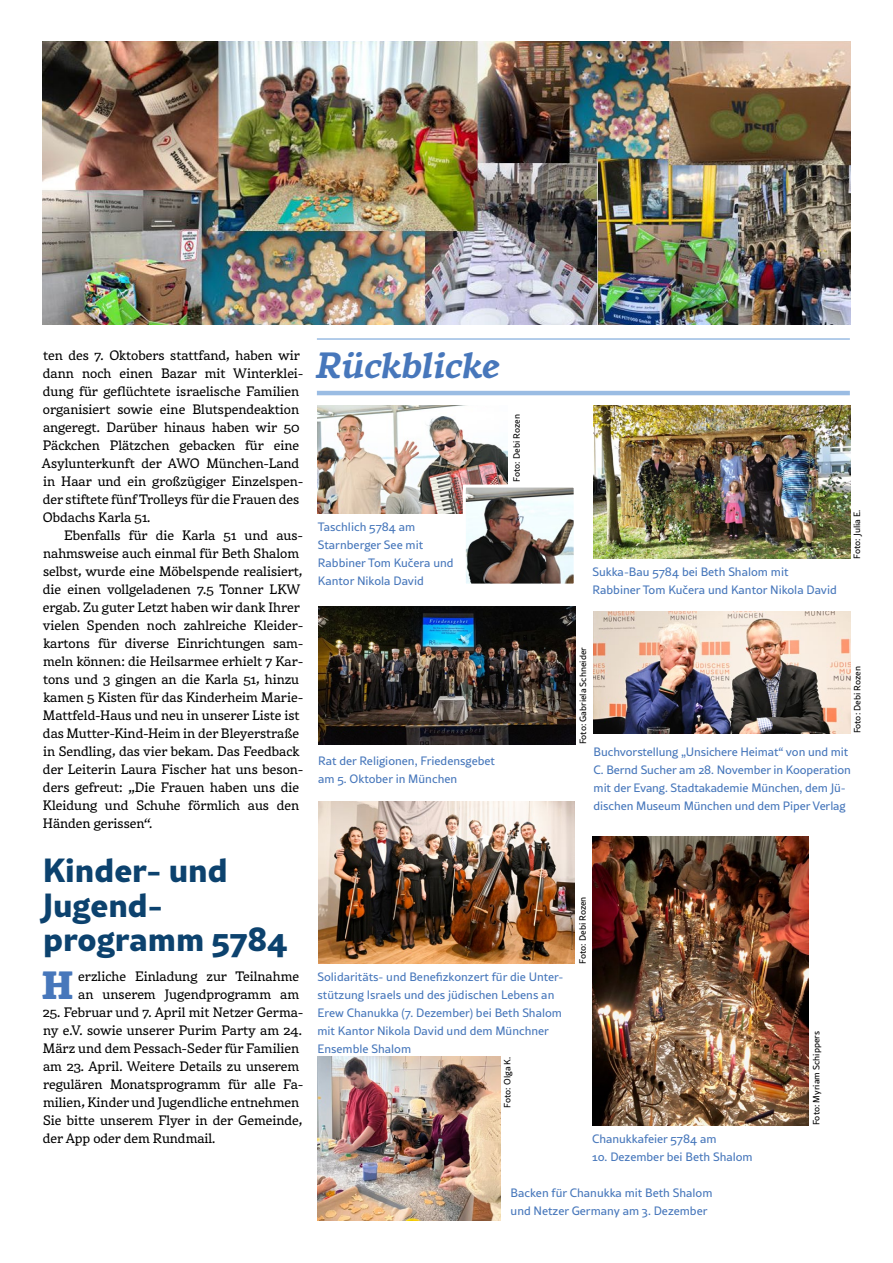
<style>
.page{position:relative;width:893px;height:1263px;background:#fff}
.page>*{position:absolute;margin:0;border:0;box-sizing:border-box;transform-origin:0 0}
.t1{font:900 38.85px "Rival";color:#4777bb}
.t2{font:italic 700 36px "Rival";color:#4777bb}
.t3{font:800 33px/34.5px "Rival Sans";color:#0c426e}
.t4{font:13.5px/18px "Rival";color:#000}
.t5{font:12px/18px "Rival Sans";color:#4777bb}
.t6{font:9px "Rival Sans";color:#000}
</style>
<div class="page">
<img style="left:43px;top:41px;width:807px;height:283px">
<hr style="left:317px;top:338px;width:533px;height:2px;background:#9abce3">
<hr style="left:317px;top:391px;width:533px;height:4px;background:#9abce3">
<img style="left:318px;top:405px;width:190px;height:108px">
<img style="left:467px;top:488px;width:106px;height:94px">
<div style="left:463px;top:484px;width:114px;height:102px;border:3px solid #fff"></div>
<img style="left:593px;top:406px;width:257px;height:152px">
<img style="left:319px;top:606px;width:256px;height:139px">
<img style="left:593px;top:612px;width:257px;height:121px">
<img style="left:318px;top:1057px;width:182px;height:163px">
<img style="left:318px;top:801px;width:257px;height:162px">
<img style="left:592px;top:836px;width:216px;height:289px">
<p class="t4" style="left:42px;top:346px;width:263px">ten des 7. Oktobers stattfand, haben wir dann noch einen Bazar mit Winterklei&shy;dung für geflüchtete israelische Familien organisiert sowie eine Blutspendeaktion angeregt. Darüber hinaus haben wir 50<br>Päckchen Plätzchen gebacken für eine Asylunterkunft der AWO München-Land in Haar und ein großzügiger Einzelspen&shy;der stiftete fünf Trolleys für die Frauen des Obdachs Karla 51.</p>
<p class="t4" style="left:43px;top:526px;width:262px;text-indent:21px">Ebenfalls für die Karla 51 und aus&shy;nahmsweise auch einmal für Beth Shalom selbst, wurde eine Möbelspende realisiert, die einen vollgeladenen 7.5 Tonner LKW ergab. Zu guter Letzt haben wir dank Ihrer vielen Spenden noch zahlreiche Kleider&shy;kartons für diverse Einrichtungen sam&shy;meln können: die Heilsarmee erhielt 7 Kar&shy;tons und 3 gingen an die Karla 51, hinzu kamen 5 Kisten für das Kinderheim Marie-Mattfeld-Haus und neu in unserer Liste ist das Mutter-Kind-Heim in der Bleyerstraße in Sendling, das vier bekam. Das Feedback der Leiterin Laura Fischer hat uns beson&shy;ders gefreut: „Die Frauen haben uns die Kleidung und Schuhe förmlich aus den Händen gerissen“.</p>
<h3 class="t3" style="left:42px;top:851px;width:247px">Kinder- und<br>Jugend&shy;programm 5784</h3>
<h1 class="t1" style="left:42px;top:953px;width:34px">H</h1>
<p class="t4" style="left:78px;top:967px;width:222px">erzliche Einladung zur Teilnahme an unserem Jugendprogramm am</p>
<p class="t4" style="left:43px;top:1003px;width:262px">25. Februar und 7. April mit Netzer Germa&shy;ny e.V. sowie unserer Purim Party am 24.<br>März und dem Pessach-Seder für Familien am 23. April. Weitere Details zu unserem regulären Monatsprogramm für alle Fa&shy;milien, Kinder und Jugendliche entnehmen Sie bitte unserem Flyer in der Gemeinde, der App oder dem Rundmail.</p>
<h2 class="t2" style="left:316px;top:337px;width:185px">Rückblicke</h2>
<p class="t6" style="left:510px;top:482px;width:69px;rotate:-90deg">Foto: Debi Rozen</p>
<p class="t5" style="left:318px;top:518px;width:137px">Taschlich 5784 am<br>Starnberger See mit<br>Rabbiner Tom Kučera und<br>Kantor Nikola David</p>
<p class="t5" style="left:318px;top:752px;width:178px">Rat der Religionen, Friedensgebet am 5. Oktober in München</p>
<p class="t5" style="left:592px;top:563px;width:246px">Sukka-Bau 5784 bei Beth Shalom mit<br>Rabbiner Tom Kučera und Kantor Nikola David</p>
<p class="t6" style="left:850px;top:558px;width:51px;rotate:-90deg">Foto: Julia E.</p>
<p class="t6" style="left:576px;top:744px;width:99px;rotate:-90deg">Foto: Gabriela Schneider</p>
<p class="t6" style="left:851px;top:733px;width:69px;rotate:-90deg">Foto: Debi Rozen</p>
<p class="t5" style="left:594px;top:743px;width:259px">Buchvorstellung „Unsichere Heimat“ von und mit C. Bernd Sucher am 28. November in Kooperation mit der Evang. Stadtakademie München, dem Jü&shy;dischen Museum München und dem Piper Verlag</p>
<p class="t5" style="left:317px;top:968px;width:247px">Solidaritäts- und Benefizkonzert für die Unter&shy;stützung Israels und des jüdischen Lebens an Erew Chanukka (7. Dezember) bei Beth Shalom mit Kantor Nikola David und dem Münchner Ensemble Shalom</p>
<p class="t6" style="left:501px;top:1107px;width:52px;rotate:-90deg">Foto: Olga K.</p>
<p class="t6" style="left:576px;top:963px;width:69px;rotate:-90deg">Foto: Debi Rozen</p>
<p class="t5" style="left:592px;top:1130px;width:126px">Chanukkafeier 5784 am</p>
<p class="t5" style="left:592px;top:1148px;width:162px">10. Dezember bei Beth Shalom</p>
<p class="t6" style="left:810px;top:1125px;width:95px;rotate:-90deg">Foto: Myriam Schippers</p>
<p class="t5" style="left:511px;top:1184px;width:203px">Backen für Chanukka mit Beth Shalom und Netzer Germany am 3. Dezember</p>
</div>
